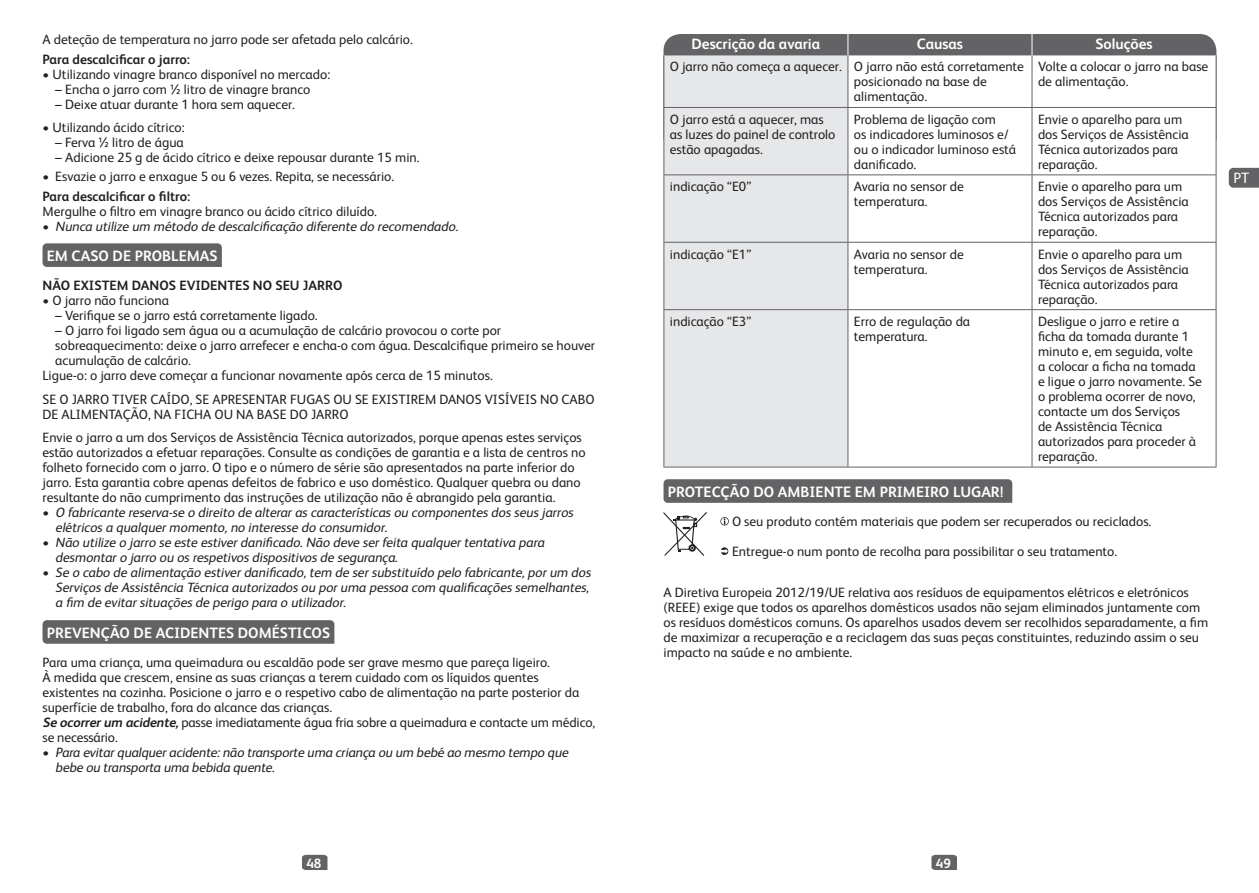
<style>
.page{position:relative;width:1259px;height:893px;background:#fff}
.page>*{position:absolute;margin:0;border:0;box-sizing:border-box;transform-origin:0 0}
.t1{font:700 15px "FS Albert Pro";color:#fff}
.t2{font:15px "FS Albert";color:#fff}
.t3{font:13.5px/15px "FS Albert";color:#231f20}
.t4{font:italic 13.5px/15px "FS Albert";color:#231f20}
.t5{font:700 13.5px "FS Albert Pro";color:#231f20}
.t6{font:700 13.5px "FS Albert Pro";color:#fff}
.s1{font-style:normal}
.s2{font-family:"FS Albert Pro";font-weight:700;font-style:italic}
</style>
<div class="page">
<svg style="left:931px;top:855px;width:26px;height:15px"></svg>
<svg style="left:302px;top:855px;width:25px;height:15px"></svg>
<div style="left:43px;top:243px;width:179px;height:24px;background:#636366"></div>
<svg style="left:43px;top:620px;width:291px;height:24px;background:#656568"></svg>
<div style="left:663px;top:34px;width:553px;height:21px;background:#636366"></div>
<div style="left:664px;top:55px;width:183px;height:412px;background:#e6e7e9"></div>
<svg style="left:848px;top:55px;width:367px;height:412px"></svg>
<hr style="left:1031px;top:55px;width:1px;height:52px;background:#636366">
<hr style="left:1032px;top:107px;width:184px;height:1px;background:#636366">
<hr style="left:1032px;top:174px;width:184px;height:1px;background:#636366">
<hr style="left:1031px;top:175px;width:1px;height:67px;background:#636366">
<hr style="left:848px;top:242px;width:184px;height:1px;background:#636366">
<hr style="left:1032px;top:242px;width:184px;height:1px;background:#636366">
<hr style="left:1031px;top:243px;width:1px;height:66px;background:#636366">
<hr style="left:848px;top:309px;width:184px;height:1px;background:#636366">
<hr style="left:1032px;top:309px;width:184px;height:1px;background:#636366">
<hr style="left:1031px;top:310px;width:1px;height:157px;background:#636366">
<hr style="left:848px;top:467px;width:184px;height:1px;background:#636366">
<hr style="left:1032px;top:467px;width:184px;height:1px;background:#636366">
<hr style="left:1215px;top:55px;width:1px;height:52px;background:#636366">
<hr style="left:1215px;top:108px;width:1px;height:66px;background:#636366">
<hr style="left:1215px;top:175px;width:1px;height:67px;background:#636366">
<hr style="left:1215px;top:243px;width:1px;height:66px;background:#636366">
<hr style="left:1215px;top:310px;width:1px;height:157px;background:#636366">
<hr style="left:848px;top:107px;width:184px;height:1px;background:#636366">
<hr style="left:1031px;top:108px;width:1px;height:66px;background:#636366">
<hr style="left:848px;top:174px;width:184px;height:1px;background:#636366">
<svg style="left:847px;top:34px;width:1px;height:21px"></svg>
<svg style="left:1031px;top:34px;width:1px;height:21px"></svg>
<hr style="left:663px;top:55px;width:1px;height:52px;background:#636366">
<hr style="left:663px;top:108px;width:1px;height:66px;background:#636366">
<hr style="left:663px;top:175px;width:1px;height:67px;background:#636366">
<hr style="left:663px;top:243px;width:1px;height:66px;background:#636366">
<hr style="left:663px;top:310px;width:1px;height:157px;background:#636366">
<hr style="left:847px;top:55px;width:1px;height:52px;background:#636366">
<hr style="left:847px;top:108px;width:1px;height:66px;background:#636366">
<hr style="left:847px;top:175px;width:1px;height:67px;background:#636366">
<hr style="left:847px;top:243px;width:1px;height:66px;background:#636366">
<hr style="left:847px;top:310px;width:1px;height:157px;background:#636366">
<hr style="left:663px;top:107px;width:185px;height:1px;background:#636366">
<hr style="left:663px;top:174px;width:185px;height:1px;background:#636366">
<hr style="left:663px;top:242px;width:185px;height:1px;background:#636366">
<hr style="left:663px;top:309px;width:185px;height:1px;background:#636366">
<hr style="left:663px;top:467px;width:185px;height:1px;background:#636366">
<svg style="left:720px;top:517px;width:9px;height:8px"></svg>
<svg style="left:721px;top:547px;width:7px;height:8px"></svg>
<svg style="left:663px;top:479px;width:349px;height:24px;background:#666668"></svg>
<svg style="left:663px;top:512px;width:43px;height:44px"></svg>
<svg style="left:1228px;top:168px;width:31px;height:20px"></svg>
<p class="t3" style="left:43px;top:32px;width:372px">A deteção de temperatura no jarro pode ser afetada pelo calcário.</p>
<p class="t5" style="left:43px;top:50px;width:149px">Para descalcificar o jarro:</p>
<p class="t3" style="left:43px;top:66px;width:289px">• Utilizando vinagre branco disponível no mercado:</p>
<p class="t3" style="left:55px;top:81px;width:257px">– Encha o jarro com ½ litro de vinagre branco</p>
<p class="t3" style="left:55px;top:96px;width:241px">– Deixe atuar durante 1 hora sem aquecer.</p>
<p class="t3" style="left:43px;top:119px;width:144px">• Utilizando ácido cítrico:</p>
<p class="t3" style="left:55px;top:134px;width:130px">– Ferva ½ litro de água</p>
<p class="t3" style="left:55px;top:149px;width:366px">– Adicione 25 g de ácido cítrico e deixe repousar durante 15 min.</p>
<p class="t3" style="left:43px;top:169px;width:353px">• Esvazie o jarro e enxague 5 ou 6 vezes. Repita, se necessário.</p>
<p class="t5" style="left:43px;top:187px;width:149px">Para descalcificar o filtro:</p>
<p class="t3" style="left:43px;top:203px;width:336px">Mergulhe o filtro em vinagre branco ou ácido cítrico diluído.</p>
<p class="t4" style="left:43px;top:218px;width:420px"><span class="s1">•</span> Nunca utilize um método de descalcificação diferente do recomendado.</p>
<p class="t1" style="left:47px;top:245px;width:172px">EM CASO DE PROBLEMAS</p>
<p class="t5" style="left:43px;top:276px;width:301px">NÃO EXISTEM DANOS EVIDENTES NO SEU JARRO</p>
<p class="t3" style="left:43px;top:293px;width:128px">• O jarro não funciona</p>
<p class="t3" style="left:55px;top:308px;width:264px">– Verifique se o jarro está corretamente ligado.</p>
<p class="t3" style="left:55px;top:323px;width:447px">– O jarro foi ligado sem água ou a acumulação de calcário provocou o corte por</p>
<p class="t3" style="left:55px;top:338px;width:541px">sobreaquecimento: deixe o jarro arrefecer e encha-o com água. Descalcifique primeiro se houver</p>
<p class="t3" style="left:55px;top:353px;width:137px">acumulação de calcário.</p>
<p class="t3" style="left:43px;top:368px;width:452px">Ligue-o: o jarro deve começar a funcionar novamente após cerca de 15 minutos.</p>
<p class="t3" style="left:43px;top:391px;width:553px">SE O JARRO TIVER CAÍDO, SE APRESENTAR FUGAS OU SE EXISTIREM DANOS VISÍVEIS NO CABO<br>DE ALIMENTAÇÃO, NA FICHA OU NA BASE DO JARRO</p>
<p class="t3" style="left:43px;top:430px;width:544px">Envie o jarro a um dos Serviços de Assistência Técnica autorizados, porque apenas estes serviços estão autorizados a efetuar reparações. Consulte as condições de garantia e a lista de centros no folheto fornecido com o jarro. O tipo e o número de série são apresentados na parte inferior do jarro. Esta garantia cobre apenas defeitos de fabrico e uso doméstico. Qualquer quebra ou dano resultante do não cumprimento das instruções de utilização não é abrangido pela garantia.</p>
<p class="t4" style="left:55px;top:505px;width:522px;text-indent:-13px"><span class="s1">•</span> O fabricante reserva-se o direito de alterarascaracterísticasou componentesdosseusjarros elétricosa qualquermomento,no interesse do consumidor.</p>
<p class="t4" style="left:55px;top:535px;width:493px;text-indent:-13px"><span class="s1">•</span> Não utilize o jarro se este estiverdanificado.Não deve serfeita qualquertentativa para desmontaro jarro ou osrespetivosdispositivosde segurança.</p>
<p class="t4" style="left:55px;top:565px;width:540px;text-indent:-13px"><span class="s1">•</span> Se o cabo de alimentação estiverdanificado,tem de sersubstituído pelo fabricante,porum dos<br>Serviçosde Assistência Técnica autorizadosou poruma pessoa com qualificaçõessemelhantes, a fim de evitarsituaçõesde perigo para o utilizador.</p>
<p class="t1" style="left:47px;top:622px;width:285px">PREVENÇÃO DE ACIDENTES DOMÉSTICOS</p>
<p class="t3" style="left:43px;top:654px;width:554px">Para uma criança, uma queimadura ou escaldão pode ser grave mesmo que pareça ligeiro.<br>À medida que crescem, ensine as suas crianças a terem cuidado com os líquidos quentes existentes na cozinha. Posicione o jarro e o respetivo cabo de alimentação na parte posterior da superfície de trabalho, fora do alcance das crianças.<br><span class="s2">Se ocorrerum acidente,</span>passe imediatamente água fria sobre a queimadura e contacte um médico, se necessário.</p>
<p class="t4" style="left:55px;top:744px;width:517px;text-indent:-13px"><span class="s1">•</span> Para evitarqualqueracidente:não transporte uma criança ou um bebé ao mesmo tempo que bebe ou transporta uma bebida quente.</p>
<p class="t1" style="left:691px;top:34px;width:130px">Descrição da avaria</p>
<p class="t1" style="left:917px;top:34px;width:48px">Causas</p>
<p class="t1" style="left:1095px;top:34px;width:59px">Soluções</p>
<p class="t3" style="left:854px;top:59px;width:171px;text-indent:-184px">O jarro não começa a aquecer. O jarro não está corretamente posicionado na base de alimentação.</p>
<p class="t3" style="left:1038px;top:59px;width:172px">Volte a colocar o jarro na base de alimentação.</p>
<p class="t3" style="left:670px;top:111px;width:167px">O jarro está a aquecer, mas as luzes do painel de controlo estão apagadas.</p>
<p class="t3" style="left:854px;top:111px;width:164px">Problema de ligação com<br>os indicadores luminosos e/ ou o indicador luminoso está danificado.</p>
<p class="t3" style="left:1038px;top:111px;width:152px">Envie o aparelho para um dos Serviços de Assistência<br>Técnica autorizados para reparação.</p>
<p class="t3" style="left:670px;top:178px;width:83px">indicação “E0”</p>
<p class="t3" style="left:854px;top:178px;width:111px">Avaria no sensor de temperatura.</p>
<p class="t3" style="left:1038px;top:178px;width:152px">Envie o aparelho para um dos Serviços de Assistência<br>Técnica autorizados para reparação.</p>
<p class="t3" style="left:670px;top:246px;width:83px">indicação “E1”</p>
<p class="t3" style="left:854px;top:246px;width:111px">Avaria no sensor de temperatura.</p>
<p class="t3" style="left:1038px;top:246px;width:152px">Envie o aparelho para um dos Serviços de Assistência<br>Técnica autorizados para reparação.</p>
<p class="t3" style="left:670px;top:313px;width:83px">indicação “E3”</p>
<p class="t3" style="left:854px;top:313px;width:118px">Erro de regulação da temperatura.</p>
<p class="t3" style="left:1038px;top:313px;width:165px">Desligue o jarro e retire a ficha da tomada durante 1 minuto e, em seguida, volte a colocar a ficha na tomada e ligue o jarro novamente. Se o problema ocorrer de novo, contacte um dos Serviços<br>de Assistência Técnica autorizados para proceder à reparação.</p>
<p class="t1" style="left:668px;top:481px;width:337px">PROTECÇÃO DO AMBIENTE EM PRIMEIRO LUGAR!</p>
<p class="t3" style="left:732px;top:514px;width:421px">O seu produto contém materiais que podem ser recuperados ou reciclados.</p>
<p class="t3" style="left:732px;top:544px;width:387px">Entregue-o num ponto de recolha para possibilitar o seu tratamento.</p>
<p class="t3" style="left:663px;top:584px;width:546px">A Diretiva Europeia 2012/19/UE relativa aos resíduos de equipamentos elétricos e eletrónicos (REEE) exige que todos os aparelhos domésticos usados não sejam eliminados juntamente com os resíduos domésticos comuns. Os aparelhos usados devem ser recolhidos separadamente, a fim de maximizar a recuperação e a reciclagem das suas peças constituintes, reduzindo assim o seu impacto na saúde e no ambiente.</p>
<p class="t2" style="left:1233px;top:168px;width:18px">PT</p>
<p class="t6" style="left:306px;top:853px;width:17px">48</p>
<p class="t6" style="left:936px;top:853px;width:17px">49</p>
</div>
